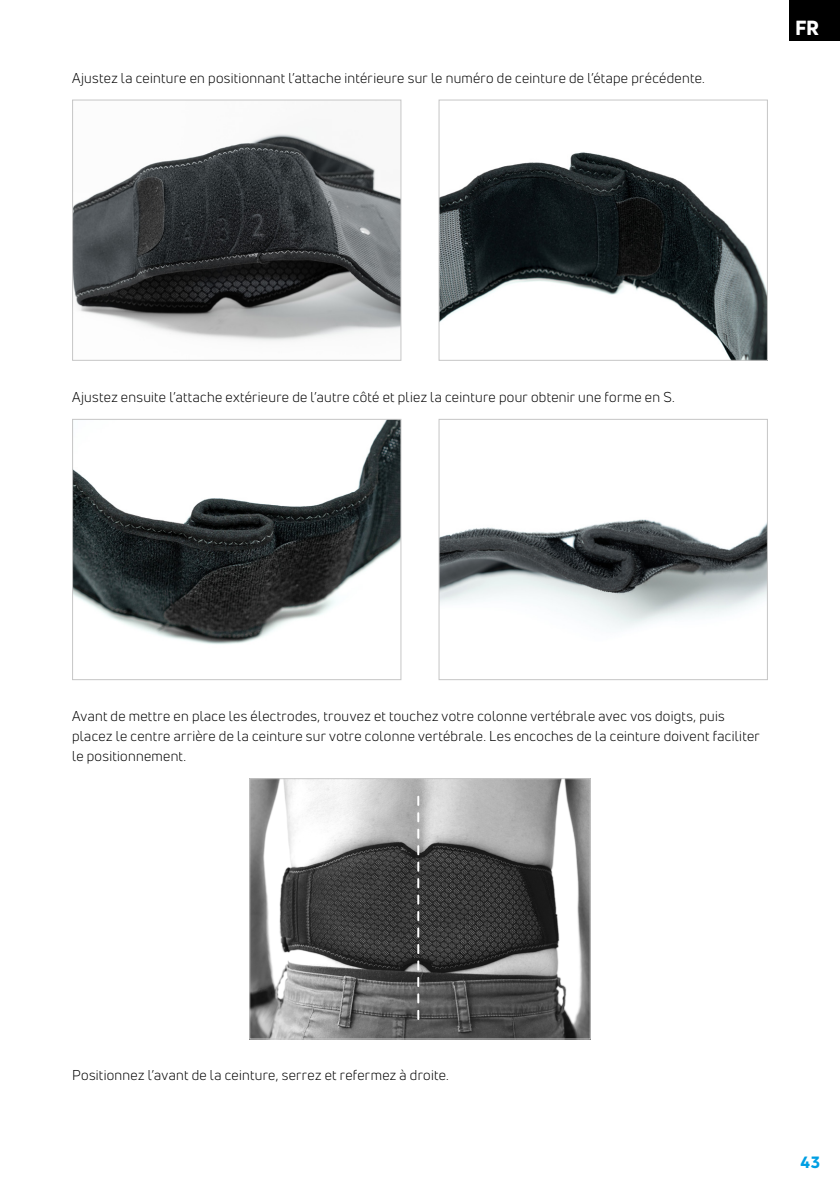
<style>
.page{position:relative;width:840px;height:1191px;background:#fff}
.page>*{position:absolute;margin:0;border:0;box-sizing:border-box;transform-origin:0 0}
.t1{font:800 20px "Uni Neue";color:#fff}
.t2{font:800 16px "Uni Neue";color:#009fe3}
.t3{font:14px/20px "Uni Neue";letter-spacing:.02em;color:#000}
</style>
<div class="page">
<div style="left:789px;top:0;width:50px;height:41px;background:#000"></div>
<img style="left:74px;top:133px;width:325px;height:208px">
<div style="left:72px;top:99px;width:329px;height:262px;border:1px solid #c6c6c6"></div>
<img style="left:440px;top:152px;width:325px;height:207px">
<div style="left:438px;top:99px;width:329px;height:262px;border:1px solid #c6c6c6"></div>
<img style="left:74px;top:421px;width:325px;height:223px">
<div style="left:72px;top:419px;width:329px;height:261px;border:1px solid #c6c6c6"></div>
<img style="left:440px;top:519px;width:325px;height:110px">
<div style="left:438px;top:419px;width:329px;height:261px;border:1px solid #c6c6c6"></div>
<img style="left:251px;top:780px;width:337px;height:257px">
<svg style="left:417px;top:796px;width:2px;height:223px"></svg>
<div style="left:249px;top:778px;width:341px;height:261px;border:1px solid #c6c6c6"></div>
<p class="t3" style="left:72px;top:67px;width:634px">Ajustez la ceinture en positionnant l’attache intérieure sur le numéro de ceinture de l’étape précédente.</p>
<h1 class="t1" style="left:794px;top:14px;width:25px">FR</h1>
<p class="t3" style="left:72px;top:387px;width:604px">Ajustez ensuite l’attache extérieure de l’autre côté et pliez la ceinture pour obtenir une forme en S.</p>
<p class="t3" style="left:72px;top:706px;width:688px">Avant de mettre en place les électrodes, trouvez et touchez votre colonne vertébrale avec vos doigts, puis placez le centre arrière de la ceinture sur votre colonne vertébrale. Les encoches de la ceinture doivent faciliter le positionnement.</p>
<p class="t3" style="left:72px;top:1064px;width:378px">Positionnez l’avant de la ceinture, serrez et refermez à droite.</p>
<p class="t2" style="left:800px;top:1151px;width:21px">43</p>
</div>
